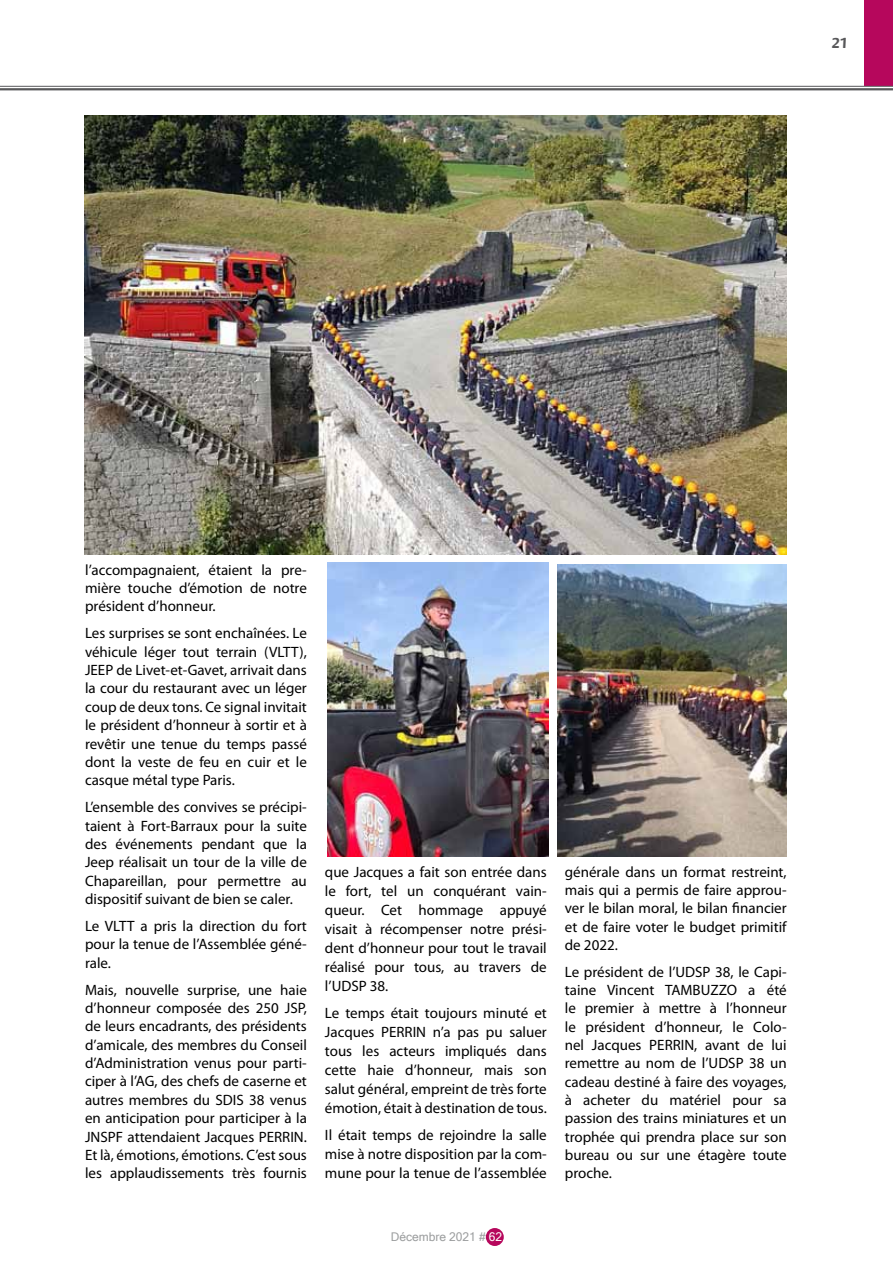
<style>
.page{position:relative;width:893px;height:1263px;background:#fff}
.page>*{position:absolute;margin:0;border:0;box-sizing:border-box;transform-origin:0 0}
.t1{font:15px/18.3px "Myriad Pro";color:#000;text-align:justify}
.t2{font:700 15px "Flora ITC";color:#58585a}
.t3{font:12px "Microsoft Sans Serif";color:#9c9e9f}
.s1{color:#fff}
</style>
<div class="page">
<div style="left:865px;top:0;width:28px;height:85px;background:#b6075c"></div>
<div style="left:486px;top:1228px;width:18px;height:18px;background:#b6075c;border-radius:50%"></div>
<hr style="left:0;top:86px;width:893px;height:1px;background:#58585a">
<hr style="left:0;top:88px;width:893px;height:2px;background:#58585a">
<img style="left:85px;top:116px;width:702px;height:439px">
<img style="left:328px;top:562px;width:221px;height:295px">
<img style="left:557px;top:564px;width:230px;height:293px">
<p class="t2" style="left:832px;top:34px;width:18px">21</p>
<p class="t1" style="left:85px;top:560px;width:223px">l’accompagnaient, étaient la pre&shy;mière touche d’émotion de notre président d’honneur.</p>
<p class="t1" style="left:85px;top:624px;width:223px">Les surprises se sont enchaînées. Le véhicule léger tout terrain (VLTT), JEEP de Livet-et-Gavet, arrivait dans la cour du restaurant avec un léger coup de deux tons. Ce signal invitait le président d’honneur à sortir et à revêtir une tenue du temps passé dont la veste de feu en cuir et le casque métal type Paris.</p>
<p class="t1" style="left:85px;top:798px;width:223px">L’ensemble des convives se précipi&shy;taient à Fort-Barraux pour la suite des événements pendant que la Jeep réalisait un tour de la ville de Chapareillan, pour permettre au dispositif suivant de bien se caler.</p>
<p class="t1" style="left:85px;top:916px;width:223px">Le VLTT a pris la direction du fort pour la tenue de l’Assemblée géné&shy;rale.</p>
<p class="t1" style="left:85px;top:980px;width:223px">Mais, nouvelle surprise, une haie d’honneur composée des 250 JSP, de leurs encadrants, des présidents d’amicale, des membres du Conseil d’Administration venus pour parti&shy;ciper à l’AG, des chefs de caserne et autres membres du SDIS 38 venus en anticipation pour participer à la JNSPF attendaient Jacques PERRIN.<br>Et là, émotions, émotions. C’est sous les applaudissements très fournis</p>
<p class="t1" style="left:325px;top:862px;width:223px;line-height:18.9px">que Jacques a fait son entrée dans le fort, tel un conquérant vain&shy;queur. Cet hommage appuyé visait à récompenser notre prési&shy;dent d’honneur pour tout le travail réalisé pour tous, au travers de l’UDSP 38.</p>
<p class="t1" style="left:325px;top:1003px;width:223px;line-height:18.9px">Le temps était toujours minuté et Jacques PERRIN n’a pas pu saluer tous les acteurs impliqués dans cette haie d’honneur, mais son salut général, empreint de très forte émotion, était à destination de tous.</p>
<p class="t1" style="left:325px;top:1126px;width:223px;line-height:18.9px">Il était temps de rejoindre la salle mise à notre disposition par la com&shy;mune pour la tenue de l’assemblée</p>
<p class="t1" style="left:565px;top:862px;width:223px">générale dans un format restreint, mais qui a permis de faire approu&shy;ver le bilan moral, le bilan financier et de faire voter le budget primitif de 2022.</p>
<p class="t1" style="left:565px;top:962px;width:223px">Le président de l’UDSP 38, le Capi&shy;taine Vincent TAMBUZZO a été le premier à mettre à l’honneur le président d’honneur, le Colo&shy;nel Jacques PERRIN, avant de lui remettre au nom de l’UDSP 38 un cadeau destiné à faire des voyages, à acheter du matériel pour sa passion des trains miniatures et un trophée qui prendra place sur son bureau ou sur une étagère toute proche.</p>
<p class="t3" style="left:391px;top:1230px;width:113px">Décembre 2021 # <span class="s1">62</span></p>
</div>
